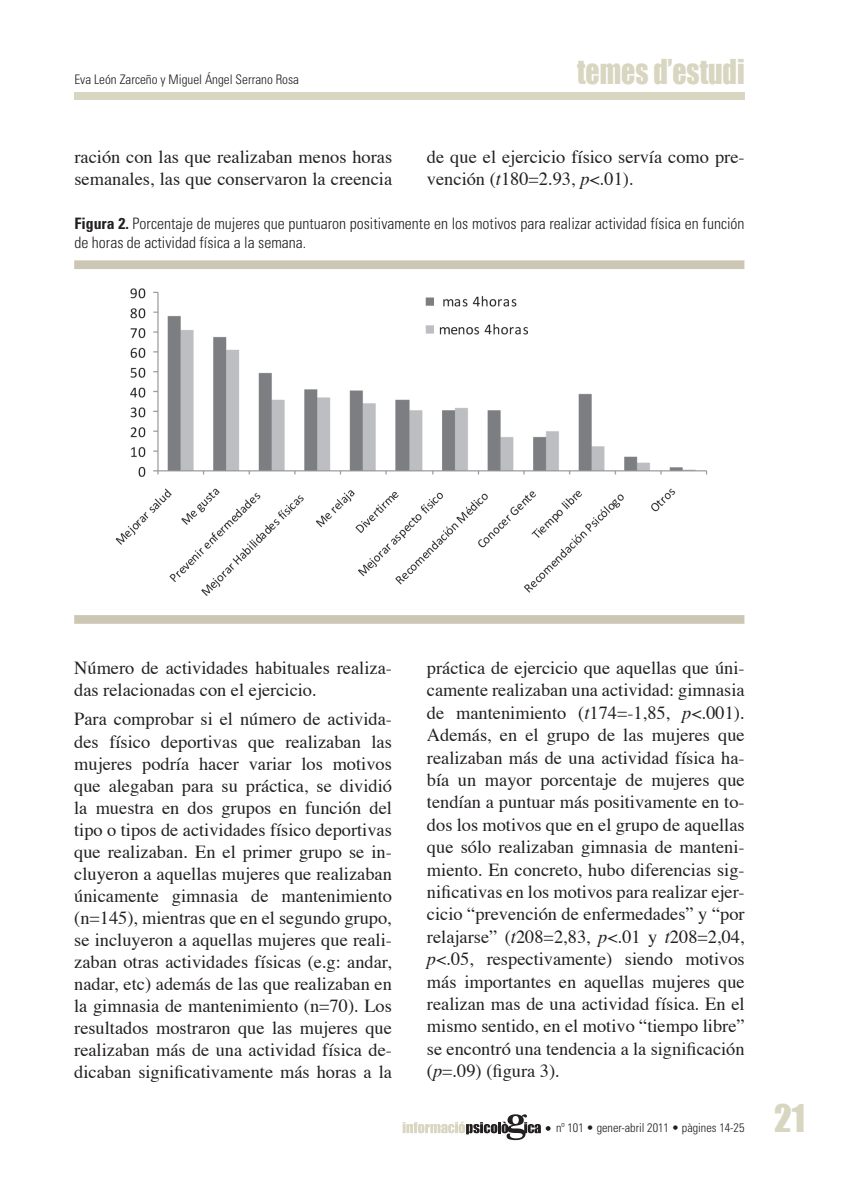
<style>
.page{position:relative;width:844px;height:1191px;background:#fff}
.page>*{position:absolute;margin:0;border:0;box-sizing:border-box;transform-origin:0 0}
.t1{font:35px "Impact";color:#d8d5c1}
.t2{font:31.5px "Impact";color:#d8d5c1;scale:.88 1}
.t3{font:18.38px/22.1px "Times";color:#231f20}
.t4{font:300 condensed 15.75px/18.9px "Univers";color:#231f20}
.t5{font:300 condensed 13.12px "Univers";color:#231f20}
.t6{font:300 condensed 12.25px "Univers";color:#231f20}
.s1{font-style:italic}
.s2{font-weight:700}
</style>
<div class="page">
<svg style="left:402px;top:1114px;width:148px;height:26px"></svg>
<div style="left:74px;top:92px;width:670px;height:7px;background:#d8d5c1"></div>
<img style="left:115px;top:288px;width:593px;height:307px">
<div style="left:74px;top:260px;width:670px;height:9px;background:#ccc7b5;border:2px solid #ccc7b5"></div>
<div style="left:74px;top:615px;width:670px;height:9px;background:#ccc7b5;border:2px solid #ccc7b5"></div>
<p class="t5" style="left:74px;top:72px;width:226px">Eva León Zarceño y Miguel Ángel Serrano Rosa</p>
<h2 class="t2" style="left:577px;top:47px;width:192px">temes d’estudi</h2>
<p class="t3" style="left:74px;top:146px;width:319px">ración con las que realizaban menos horas semanales, las que conservaron la creencia</p>
<p class="t3" style="left:427px;top:146px;width:319px">de que el ejercicio físico servía como pre&shy;vención (<span class="s1">t</span>180=2.93, <span class="s1">p</span>&lt;.01).</p>
<p class="t4" style="left:74px;top:214px;width:671px"><span class="s2">Figura 2.</span> Porcentaje de mujeres que puntuaron positivamente en los motivos para realizar actividad física en función de horas de actividad física a la semana.</p>
<p class="t3" style="left:74px;top:658px;width:319px">Número de actividades habituales realiza&shy;das relacionadas con el ejercicio.</p>
<p class="t3" style="left:74px;top:709px;width:319px;text-align:justify">Para comprobar si el número de activida&shy;des físico deportivas que realizaban las mujeres podría hacer variar los motivos que alegaban para su práctica, se dividió la muestra en dos grupos en función del tipo o tipos de actividades físico deportivas que realizaban. En el primer grupo se in&shy;cluyeron a aquellas mujeres que realizaban únicamente gimnasia de mantenimiento (n=145), mientras que en el segundo grupo, se incluyeron a aquellas mujeres que reali&shy;zaban otras actividades físicas (e.g: andar, nadar, etc) además de las que realizaban en la gimnasia de mantenimiento (n=70). Los resultados mostraron que las mujeres que realizaban más de una actividad física de&shy;dicaban significativamente más horas a la</p>
<p class="t3" style="left:427px;top:657px;width:319px;text-align:justify">práctica de ejercicio que aquellas que úni&shy;camente realizaban una actividad: gimnasia de mantenimiento (<span class="s1">t</span>174=-1,85, <span class="s1">p</span>&lt;.001).<br>Además, en el grupo de las mujeres que realizaban más de una actividad física ha&shy;bía un mayor porcentaje de mujeres que tendían a puntuar más positivamente en to&shy;dos los motivos que en el grupo de aquellas que sólo realizaban gimnasia de manteni&shy;miento. En concreto, hubo diferencias sig&shy;nificativas en los motivos para realizar ejer&shy;cicio “prevención de enfermedades” y “por relajarse” (<span class="s1">t</span>208=2,83, <span class="s1">p</span>&lt;.01 y <span class="s1">t</span>208=2,04, <span class="s1">p</span>&lt;.05, respectivamente) siendo motivos más importantes en aquellas mujeres que realizan mas de una actividad física. En el mismo sentido, en el motivo “tiempo libre” se encontró una tendencia a la significación (<span class="s1">p</span>=.09) (figura 3).</p>
<p class="t6" style="left:556px;top:1120px;width:190px">nº 101 • gener-abril 2011 • pàgines 14-25</p>
<h1 class="t1" style="left:774px;top:1090px;width:32px">21</h1>
</div>
